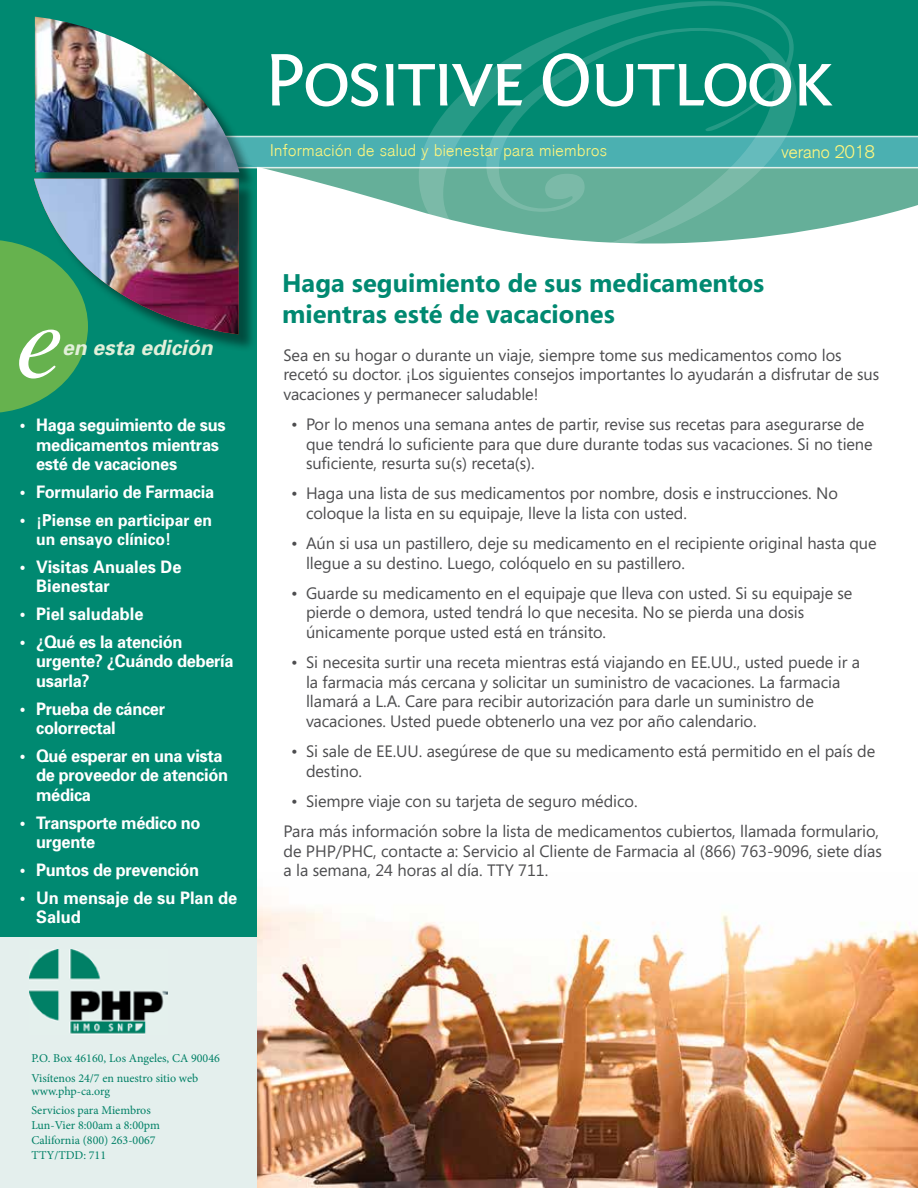
<style>
.page{position:relative;width:918px;height:1188px;background:#fff}
.page>*{position:absolute;margin:0;border:0;box-sizing:border-box;transform-origin:0 0}
.t1{font:italic 108px "Times";color:#fff}
.t2{font:78px "Fontin Sans Small Caps";letter-spacing:-.05em;color:#fff}
.t3{font:700 25.5px/30.6px "Segoe";color:#008971}
.t4{font:italic 700 21px "Univers";color:#e2f0da}
.t5{font:300 18px "Akzidenz Grotesk";color:#fff67e}
.t6{font:700 17.25px/19.5px "Univers";letter-spacing:-.02em;color:#fff;scale:.95 1}
.t7{font:700 17.25px/19.5px "Univers";color:#fff;scale:.95 1}
.t8{font:16.5px/19.5px "Segoe";letter-spacing:-.005em;color:#4d4d4f}
.t9{font:300 16.5px "Akzidenz Grotesk";letter-spacing:.025em;color:#fff67e}
.t10{font:700 16.5px/19.5px "Univers";color:#fff;scale:.95 1}
.t11{font:12px/15px "Minion Pro";color:#008066}
.s1{font-size:17.25px}
</style>
<div class="page">
<img style="left:256px;top:873px;width:662px;height:315px">
<div style="left:0;top:135px;width:256px;height:810px;background:#008971"></div>
<div style="left:0;top:937px;width:257px;height:251px;background:#e4efed"></div>
<svg style="left:35px;top:168px;width:883px;height:65px"></svg>
<div style="left:0;top:0;width:918px;height:137px;background:#008971"></div>
<svg style="left:257px;top:136px;width:661px;height:32px;background:#55b4b4"></svg>
<div style="left:37px;top:19px;width:220px;height:172px;background:#000;opacity:.45"></div>
<img style="left:35px;top:17px;width:204px;height:155px">
<svg style="left:419px;top:1px;width:378px;height:243px"></svg>
<div style="left:37px;top:181px;width:220px;height:172px;background:#000;opacity:.45"></div>
<svg style="left:0;top:240px;width:239px;height:173px"></svg>
<img style="left:34px;top:179px;width:205px;height:155px">
<img style="left:30px;top:950px;width:138px;height:85px">
<h2 class="t2" style="left:263px;top:37px;width:571px">Positive Outlook</h2>
<p class="t5" style="left:781px;top:142px;width:95px">verano 2018</p>
<p class="t9" style="left:270px;top:140px;width:338px">Información de salud y bienestar para miembros</p>
<h1 class="t1" style="left:16px;top:247px;width:49px">e</h1>
<p class="t4" style="left:62px;top:334px;width:152px">en esta edición</p>
<p class="t6" style="left:36px;top:415px;width:201px;text-indent:-17px">• Haga seguimiento de sus medicamentos mientras esté de vacaciones</p>
<p class="t6" style="left:20px;top:481px;width:206px">• Formulario de Farmacia</p>
<p class="t10" style="left:36px;top:509px;width:187px;text-indent:-17px"><span class="s1">•</span> ¡Piense en participar en un ensayo clínico!</p>
<p class="t7" style="left:36px;top:556px;width:155px;text-indent:-17px">• Visitas Anuales De<br>Bienestar</p>
<p class="t7" style="left:20px;top:604px;width:132px">• Piel saludable</p>
<p class="t6" style="left:36px;top:631px;width:209px;text-indent:-17px">• ¿Qué es la atención urgente? ¿Cuándo debería usarla?</p>
<p class="t6" style="left:36px;top:698px;width:137px;text-indent:-17px">• Prueba de cáncer colorrectal</p>
<p class="t6" style="left:36px;top:745px;width:203px;text-indent:-17px">• Qué esperar en una vista de proveedor de atención médica</p>
<p class="t6" style="left:36px;top:812px;width:175px;text-indent:-17px">• Transporte médico no urgente</p>
<p class="t6" style="left:20px;top:859px;width:191px">• Puntos de prevención</p>
<p class="t7" style="left:36px;top:887px;width:213px;text-indent:-17px">• Un mensaje de su Plan de<br>Salud</p>
<h3 class="t3" style="left:282px;top:267px;width:484px">Haga seguimiento de sus medicamentos mientras esté de vacaciones</h3>
<p class="t8" style="left:284px;top:345px;width:597px">Sea en su hogar o durante un viaje, siempre tome sus medicamentos como los recetó su doctor. ¡Los siguientes consejos importantes lo ayudarán a disfrutar de sus vacaciones y permanecer saludable!</p>
<p class="t8" style="left:306px;top:414px;width:568px;text-indent:-15px">• Por lo menos una semana antes de partir, revise sus recetas para asegurarse de que tendrá lo suficiente para que dure durante todas sus vacaciones. Si no tiene suficiente, resurta su(s) receta(s).</p>
<p class="t8" style="left:306px;top:483px;width:533px;text-indent:-15px">• Haga una lista de sus medicamentos por nombre, dosis e instrucciones. No coloque la lista en su equipaje, lleve la lista con usted.</p>
<p class="t8" style="left:306px;top:533px;width:572px;text-indent:-15px">• Aún si usa un pastillero, deje su medicamento en el recipiente original hasta que llegue a su destino. Luego, colóquelo en su pastillero.</p>
<p class="t8" style="left:306px;top:583px;width:548px;text-indent:-15px">• Guarde su medicamento en el equipaje que lleva con usted. Si su equipaje se pierde o demora, usted tendrá lo que necesita. No se pierda una dosis únicamente porque usted está en tránsito.</p>
<p class="t8" style="left:306px;top:652px;width:556px;text-indent:-15px">• Si necesita surtir una receta mientras está viajando en EE.UU., usted puede ir a la farmacia más cercana y solicitar un suministro de vacaciones. La farmacia llamará a L.A. Care para recibir autorización para darle un suministro de vacaciones. Usted puede obtenerlo una vez por año calendario.</p>
<p class="t8" style="left:306px;top:741px;width:571px;text-indent:-15px">• Si sale de EE.UU. asegúrese de que su medicamento está permitido en el país de destino.</p>
<p class="t8" style="left:284px;top:785px;width:597px;line-height:30.3px;text-indent:8px">• Siempre viaje con su tarjeta de seguro médico.<br>Para más información sobre la lista de medicamentos cubiertos, llamada formulario,</p>
<p class="t8" style="left:284px;top:841px;width:600px">de PHP/PHC, contacte a: Servicio al Cliente de Farmacia al (866) 763-9096, siete días a la semana, 24 horas al día. TTY 711.</p>
<p class="t11" style="left:31px;top:1049px;width:190px;line-height:19.5px">P.O. Box 46160, Los Angeles, CA 90046<br>Visítenos 24/7 en nuestro sitio web</p>
<p class="t11" style="left:31px;top:1082px;width:121px;line-height:18.8px">www.php-ca.org<br>Servicios para Miembros</p>
<p class="t11" style="left:31px;top:1118px;width:130px">Lun-Vier 8:00am a 8:00pm<br>California (800) 263-0067<br>TTY/TDD: 711</p>
</div>
